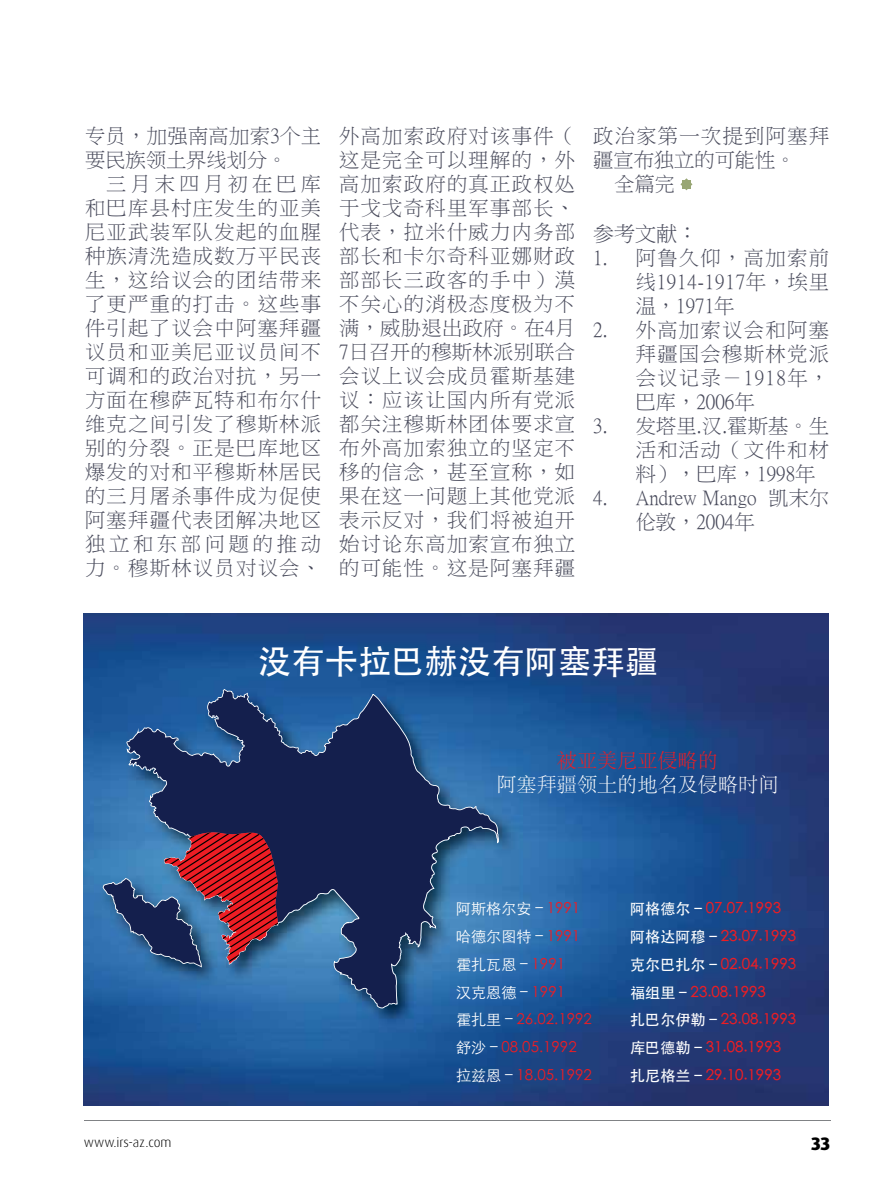
<style>
.page{position:relative;width:893px;height:1191px;background:#fff}
.page>*{position:absolute;margin:0;border:0;box-sizing:border-box;transform-origin:0 0}
.t1{font:500 33.3px "ST Heiti TC";color:#fff}
.t2{font:21px "P Ming Li U";color:#47495a}
.t3{font:20.25px/24px "P Ming Li U";letter-spacing:.065em;color:#47495a;text-align:justify}
.t4{font:20.25px/24px "P Ming Li U";color:#47495a}
.t5{font:20.25px/24px "P Ming Li U";letter-spacing:.015em;color:#47495a}
.t6{font:300 20.1px "Adobe Song Std";color:#fff}
.t7{font:300 20.1px "Adobe Song Std";color:#ed1d24}
.t8{font:800 18px "Dax Pro";color:#000}
.t9{font:500 15.15px/27.8px "ST Heiti TC";color:#ed1d24}
.t10{font:300 15.15px/27.8px "ST Heiti TC";color:#ed1d24}
.t11{font:300 13.5px "Dax Pro";color:#000}
.s1{color:#fff}
</style>
<div class="page">
<hr style="left:84px;top:1120px;width:746px;height:1px;background:#808285">
<svg style="left:680px;top:178px;width:12px;height:12px"></svg>
<img style="left:84px;top:613px;width:744px;height:493px">
<img style="left:94px;top:680px;width:69px;height:100px">
<img style="left:94px;top:780px;width:107px;height:252px">
<img style="left:362px;top:1008px;width:54px;height:24px">
<svg style="left:126px;top:689px;width:373px;height:319px;background:#254a7e"></svg>
<svg style="left:103px;top:830px;width:175px;height:137px;background:#604b6e"></svg>
<p class="t5" style="left:85px;top:124px;width:238px">专员，加强南高加索3个主要民族领土界线划分。</p>
<p class="t3" style="left:85px;top:172px;width:238px;text-indent:21px">三月末四月初在巴库和巴库县村庄发生的亚美尼亚武装军队发起的血腥种族清洗造成数万平民丧生，这给议会的团结带来了更严重的打击。这些事件引起了议会中阿塞拜疆议员和亚美尼亚议员间不可调和的政治对抗，另一方面在穆萨瓦特和布尔什维克之间引发了穆斯林派别的分裂。正是巴库地区爆发的对和平穆斯林居民的三月屠杀事件成为促使阿塞拜疆代表团解决地区独立和东部问题的推动力。穆斯林议员对议会、</p>
<p class="t3" style="left:339px;top:124px;width:238px">外高加索政府对该事件（这是完全可以理解的，外高加索政府的真正政权处于戈戈奇科里军事部长、代表，拉米什威力内务部部长和卡尔奇科亚娜财政部部长三政客的手中）漠不关心的消极态度极为不满，威胁退出政府。在4月7日召开的穆斯林派别联合会议上议会成员霍斯基建议：应该让国内所有党派都关注穆斯林团体要求宣布外高加索独立的坚定不移的信念，甚至宣称，如果在这一问题上其他党派表示反对，我们将被迫开始讨论东高加索宣布独立的可能性。这是阿塞拜疆</p>
<p class="t3" style="left:593px;top:124px;width:238px">政治家第一次提到阿塞拜</p>
<p class="t4" style="left:593px;top:148px;width:204px">疆宣布独立的可能性。</p>
<p class="t3" style="left:614px;top:172px;width:62px">全篇完</p>
<p class="t2" style="left:593px;top:223px;width:106px">参考文献：</p>
<p class="t3" style="left:636px;top:246px;width:195px;text-indent:-43px">1. 阿鲁久仰，高加索前线1914-1917年，埃里温，1971年</p>
<p class="t3" style="left:636px;top:318px;width:195px;text-indent:-43px">2. 外高加索议会和阿塞拜疆国会穆斯林党派会议记录－1918年，巴库，2006年</p>
<p class="t3" style="left:636px;top:414px;width:195px;text-indent:-43px">3. 发塔里.汉.霍斯基。生活和活动（文件和材料），巴库，1998年</p>
<p class="t4" style="left:636px;top:486px;width:195px;text-indent:-43px">4. Andrew Mango 凯末尔伦敦，2004年</p>
<h1 class="t1" style="left:258px;top:642px;width:401px">没有卡拉巴赫没有阿塞拜疆</h1>
<p class="t7" style="left:557px;top:749px;width:163px">被亚美尼亚侵略的</p>
<p class="t6" style="left:496px;top:773px;width:284px">阿塞拜疆领土的地名及侵略时间</p>
<p class="t10" style="left:456px;top:893px;width:137px"><span class="s1">阿斯格尔安 –</span> 1991<span class="s1">哈德尔图特 –</span> 1991<span class="s1">霍扎瓦恩 –</span> 1991<br><span class="s1">汉克恩德 –</span> 1991<br><span class="s1">霍扎里 –</span> 26.02.1992<span class="s1">舒沙 –</span> 08.05.1992<span class="s1">拉兹恩 –</span> 18.05.1992</p>
<p class="t9" style="left:630px;top:894px;width:167px"><span class="s1">阿格德尔 –</span> 07.07.1993<span class="s1">阿格达阿穆 –</span> 23.07.1993<span class="s1">克尔巴扎尔 –</span> 02.04.1993<span class="s1">福组里 –</span> 23.08.1993<br><span class="s1">扎巴尔伊勒 –</span> 23.08.1993<span class="s1">库巴德勒 –</span> 31.08.1993<span class="s1">扎尼格兰 –</span> 29.10.1993</p>
<p class="t11" style="left:84px;top:1133px;width:89px">www.irs-az.com</p>
<p class="t8" style="left:811px;top:1131px;width:21px">33</p>
</div>
